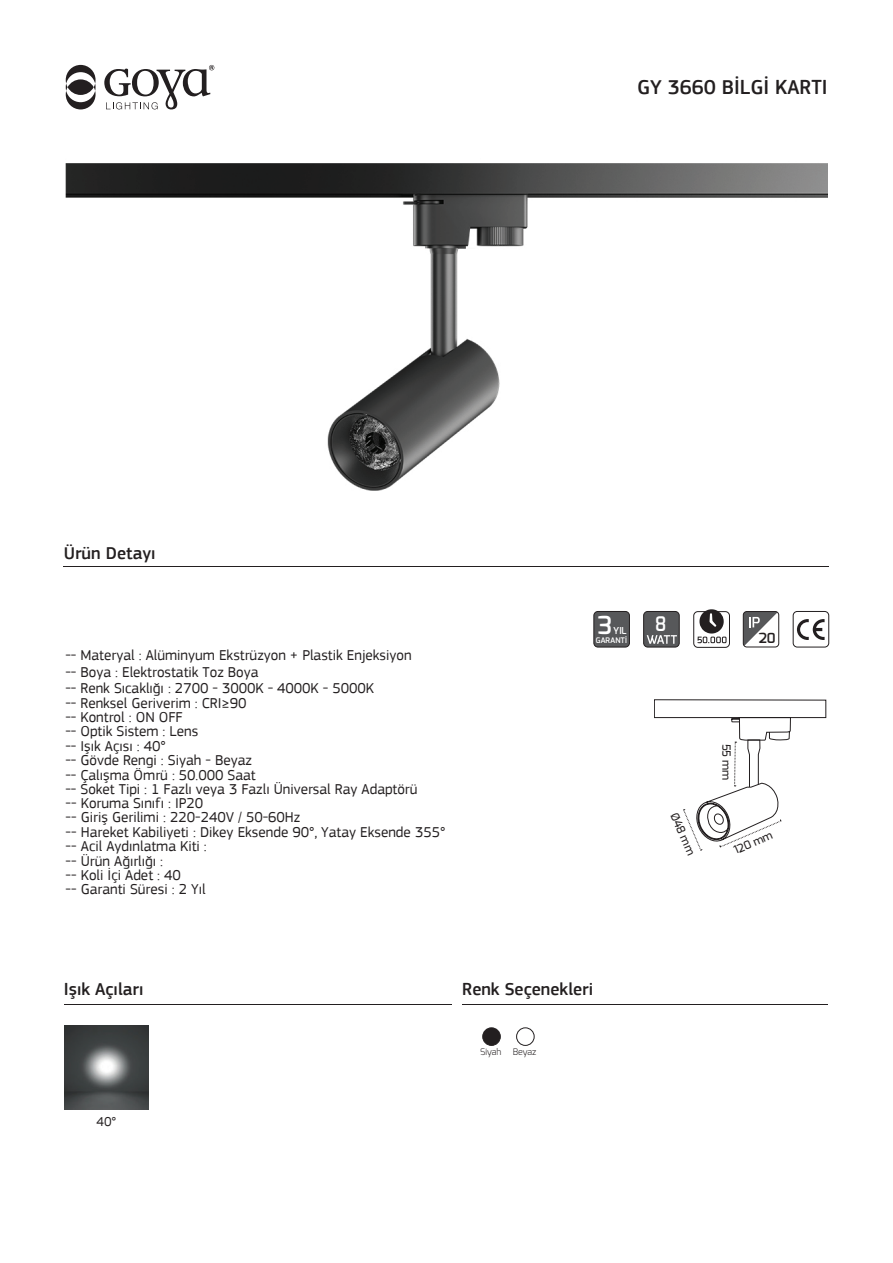
<style>
.page{position:relative;width:893px;height:1263px;background:#fff}
.page>*{position:absolute;margin:0;border:0;box-sizing:border-box;transform-origin:0 0}
.t1{font:600 24.9px "Exo";color:#fff}
.t2{font:500 21px "PF Square Sans Pro";color:#231f20}
.t3{font:600 19.95px "Exo";color:#fff;scale:.89 1}
.t4{font:500 18px "PF Square Sans Pro";color:#231f20}
.t5{font:15px/14.4px "PF Square Sans Pro";color:#231f20}
.t6{font:600 13.95px "Exo";color:#231f20}
.t7{font:13.5px "PF Square Sans Pro";color:#231f20}
.t8{font:500 11.25px "Exo";color:#231f20}
.t9{font:600 9.45px "Exo";color:#fff}
.t10{font:300 9px "Exo";color:#231f20}
.t11{font:600 7.65px "Exo";color:#fff}
</style>
<div class="page">
<hr style="left:64px;top:1004px;width:387px;height:1px;background:#231f20">
<hr style="left:64px;top:566px;width:765px;height:1px;background:#231f20">
<hr style="left:462px;top:1004px;width:366px;height:1px;background:#231f20">
<svg style="left:66px;top:65px;width:30px;height:44px"></svg>
<svg style="left:104px;top:65px;width:110px;height:44px"></svg>
<div style="left:516px;top:1027px;width:18px;height:19px;border:1px solid #231f20;border-radius:50%"></div>
<div style="left:483px;top:1028px;width:17px;height:17px;background:#231f20;border-radius:50%"></div>
<div style="left:482px;top:1027px;width:19px;height:19px;border:1px solid #231f20;border-radius:50%"></div>
<div style="left:644px;top:611px;width:35px;height:36px;background:#57585a;border-radius:4px"></div>
<div style="left:643px;top:611px;width:37px;height:36px;border:1px solid #231f20;border-radius:4px"></div>
<svg style="left:647px;top:635px;width:30px;height:9px"></svg>
<div style="left:793px;top:611px;width:36px;height:36px;border:1px solid #231f20;border-radius:4px"></div>
<svg style="left:797px;top:619px;width:28px;height:21px"></svg>
<div style="left:743px;top:611px;width:36px;height:36px;border:1px solid #231f20;border-radius:4px"></div>
<svg style="left:743px;top:611px;width:34px;height:35px"></svg>
<div style="left:594px;top:611px;width:35px;height:36px;background:#57585a;border-radius:4px"></div>
<div style="left:593px;top:611px;width:37px;height:36px;border:1px solid #231f20;border-radius:4px"></div>
<img style="left:64px;top:1025px;width:84px;height:85px">
<div style="left:693px;top:611px;width:37px;height:37px;border:1px solid #231f20;border-radius:4px"></div>
<svg style="left:697px;top:609px;width:29px;height:34px"></svg>
<svg style="left:654px;top:699px;width:172px;height:152px"></svg>
<img style="left:65px;top:163px;width:763px;height:328px">
<h2 class="t2" style="left:637px;top:75px;width:192px">GY 3660 BİLGİ KARTI</h2>
<p class="t4" style="left:64px;top:543px;width:93px">Ürün Detayı</p>
<p class="t5" style="left:65px;top:647px;width:348px;line-height:16.6px">-- Materyal : Alüminyum Ekstrüzyon + Plastik Enjeksiyon -- Boya : Elektrostatik Toz Boya<br>-- Renk Sıcaklığı : 2700 - 3000K - 4000K - 5000K</p>
<p class="t5" style="left:65px;top:695px;width:381px">-- Renksel Geriverim : CRI≥90<br>-- Kontrol : ON OFF<br>-- Optik Sistem : Lens<br>-- Işık Açısı : 40°<br>-- Gövde Rengi : Siyah - Beyaz<br>-- Çalışma Ömrü : 50.000 Saat<br>-- Soket Tipi : 1 Fazlı veya 3 Fazlı Üniversal Ray Adaptörü<br>-- Koruma Sınıfı : IP20<br>-- Giriş Gerilimi : 220-240V / 50-60Hz<br>-- Hareket Kabiliyeti : Dikey Eksende 90°, Yatay Eksende 355° -- Acil Aydınlatma Kiti :<br>-- Ürün Ağırlığı :<br>-- Koli İçi Adet : 40<br>-- Garanti Süresi : 2 Yıl</p>
<h1 class="t1" style="left:598px;top:609px;width:16px">3</h1>
<p class="t9" style="left:613px;top:624px;width:15px">YIL</p>
<h3 class="t3" style="left:655px;top:611px;width:14px">8</h3>
<p class="t11" style="left:596px;top:635px;width:33px">GARANTİ</p>
<p class="t6" style="left:759px;top:629px;width:19px">20</p>
<p class="t8" style="left:680px;top:810px;width:46px;rotate:66deg">Ø48 mm</p>
<p class="t8" style="left:734px;top:743px;width:38px;rotate:90deg">55 mm</p>
<p class="t8" style="left:731px;top:844px;width:43px;rotate:-23deg">120 mm</p>
<p class="t4" style="left:64px;top:979px;width:81px">Işık Açıları</p>
<p class="t4" style="left:462px;top:979px;width:132px">Renk Seçenekleri</p>
<p class="t7" style="left:97px;top:1113px;width:21px">40°</p>
<p class="t10" style="left:480px;top:1046px;width:23px">Siyah</p>
<p class="t10" style="left:513px;top:1046px;width:25px">Beyaz</p>
</div>
